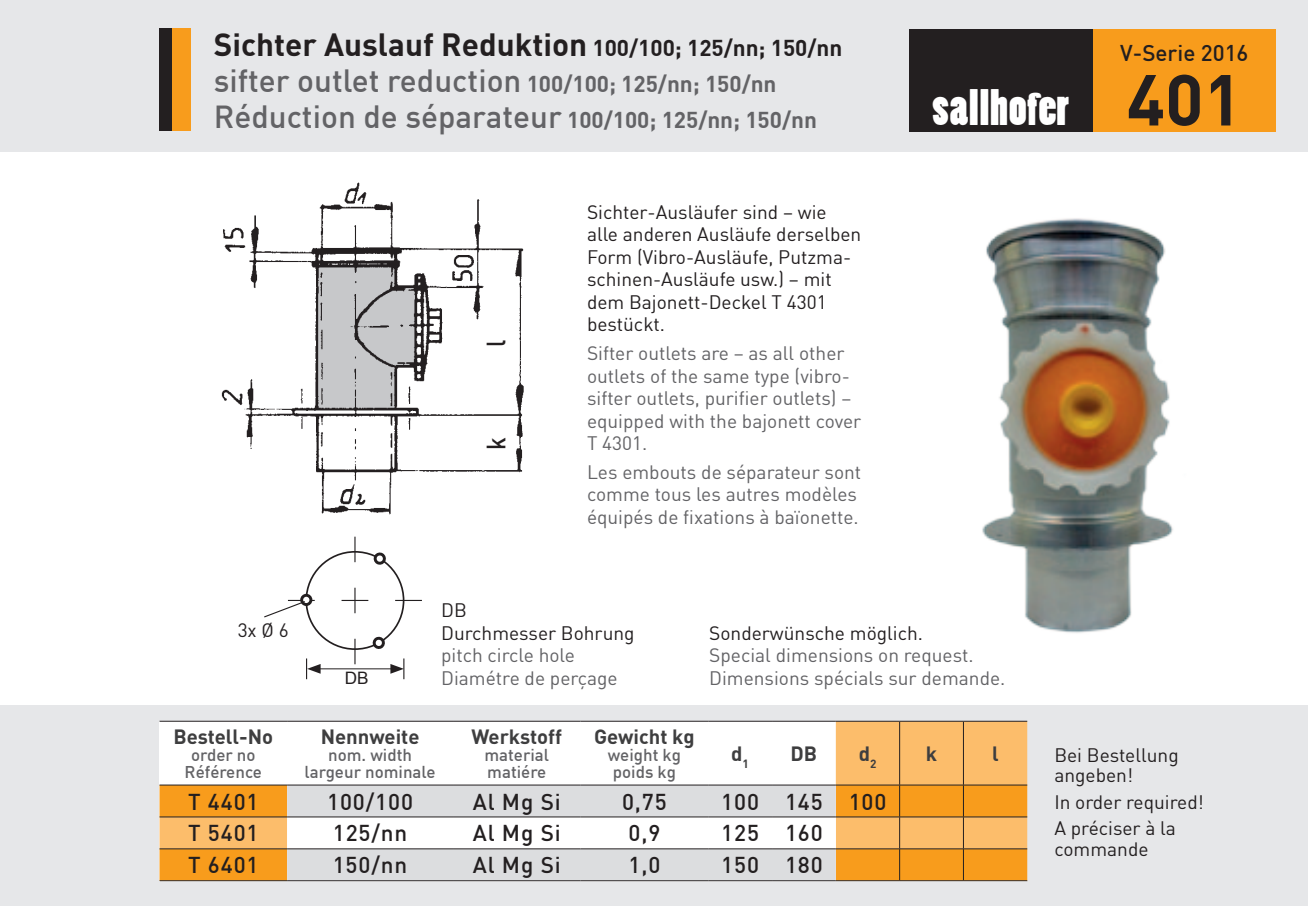
<style>
.page{position:relative;width:1308px;height:906px;background:#fff}
.page>*{position:absolute;margin:0;border:0;box-sizing:border-box;transform-origin:0 0}
.t1{font:47.02px "Poplar Std";letter-spacing:.02em;color:#fff}
.t2{font:500 31.5px/36px "DIN";color:#636366}
.t3{font:500 25.88px "DIN";color:#231f20;scale:.9 1}
.t4{font:500 22.5px "DIN";letter-spacing:.04em;color:#231f20}
.t5{font:500 22.28px "DIN";color:#231f20}
.t6{font:700 20.25px "DIN";color:#3e3e3f}
.t7{font:19.12px/22.5px "DIN";color:#636366}
.t8{font:19.12px/22.5px "DIN";color:#231f20}
.t9{font:17.1px "Arial";color:#231f20}
.t10{font:500 16.88px/16.9px "DIN";color:#636366;text-align:center}
.s1{font-weight:700;color:#231f20}
.s2{font-weight:700;font-size:22.5px;color:#231f20}
.s3{font-weight:700;font-size:22.5px}
.s4{font-size:42.3px}
.s5{font-family:"DIN";font-weight:700;font-size:70.88px;color:#231f20}
</style>
<div class="page">
<div style="left:0;top:0;width:1307px;height:152px;background:#e6e7e9"></div>
<div style="left:0;top:705px;width:1307px;height:201px;background:#e6e7e9"></div>
<div style="left:1092px;top:29px;width:184px;height:102px;background:#f89c1c"></div>
<svg style="left:159px;top:722px;width:868px;height:62px;background:#fef0de"></svg>
<svg style="left:159px;top:785px;width:868px;height:95px;background:#f6a536"></svg>
<div style="left:287px;top:785px;width:549px;height:95px;background:#dcdddf"></div>
<div style="left:287px;top:817px;width:549px;height:31px;background:#fff"></div>
<hr style="left:287px;top:784px;width:166px;height:1px;background:#231f20">
<hr style="left:453px;top:784px;width:127px;height:1px;background:#231f20">
<hr style="left:580px;top:784px;width:128px;height:1px;background:#231f20">
<hr style="left:708px;top:784px;width:64px;height:1px;background:#231f20">
<hr style="left:772px;top:784px;width:64px;height:1px;background:#231f20">
<hr style="left:287px;top:816px;width:166px;height:1px;background:#231f20">
<hr style="left:453px;top:816px;width:127px;height:1px;background:#231f20">
<hr style="left:580px;top:816px;width:128px;height:1px;background:#231f20">
<hr style="left:708px;top:816px;width:64px;height:1px;background:#231f20">
<hr style="left:772px;top:816px;width:64px;height:1px;background:#231f20">
<hr style="left:287px;top:848px;width:166px;height:1px;background:#231f20">
<hr style="left:453px;top:848px;width:127px;height:1px;background:#231f20">
<hr style="left:580px;top:848px;width:128px;height:1px;background:#231f20">
<hr style="left:708px;top:848px;width:64px;height:1px;background:#231f20">
<hr style="left:772px;top:848px;width:64px;height:1px;background:#231f20">
<hr style="left:287px;top:880px;width:166px;height:1px;background:#231f20">
<hr style="left:453px;top:880px;width:127px;height:1px;background:#231f20">
<hr style="left:580px;top:880px;width:128px;height:1px;background:#231f20">
<hr style="left:708px;top:880px;width:64px;height:1px;background:#231f20">
<hr style="left:772px;top:880px;width:64px;height:1px;background:#231f20">
<hr style="left:159px;top:721px;width:128px;height:1px;background:#231f20">
<hr style="left:287px;top:721px;width:166px;height:1px;background:#231f20">
<hr style="left:453px;top:721px;width:127px;height:1px;background:#231f20">
<hr style="left:580px;top:721px;width:128px;height:1px;background:#231f20">
<hr style="left:708px;top:721px;width:64px;height:1px;background:#231f20">
<hr style="left:772px;top:721px;width:64px;height:1px;background:#231f20">
<hr style="left:159px;top:784px;width:128px;height:1px;background:#231f20">
<hr style="left:159px;top:816px;width:128px;height:1px;background:#231f20">
<hr style="left:159px;top:848px;width:128px;height:1px;background:#231f20">
<hr style="left:159px;top:880px;width:128px;height:1px;background:#231f20">
<hr style="left:836px;top:880px;width:63px;height:1px;background:#231f20">
<hr style="left:899px;top:880px;width:64px;height:1px;background:#231f20">
<hr style="left:963px;top:880px;width:64px;height:1px;background:#231f20">
<hr style="left:836px;top:848px;width:63px;height:1px;background:#231f20">
<hr style="left:899px;top:848px;width:64px;height:1px;background:#231f20">
<hr style="left:963px;top:848px;width:64px;height:1px;background:#231f20">
<hr style="left:836px;top:816px;width:63px;height:1px;background:#231f20">
<hr style="left:899px;top:816px;width:64px;height:1px;background:#231f20">
<hr style="left:963px;top:816px;width:64px;height:1px;background:#231f20">
<hr style="left:836px;top:721px;width:63px;height:1px;background:#231f20">
<hr style="left:899px;top:721px;width:64px;height:1px;background:#231f20">
<hr style="left:963px;top:721px;width:64px;height:1px;background:#231f20">
<hr style="left:836px;top:784px;width:63px;height:1px;background:#231f20">
<hr style="left:899px;top:784px;width:64px;height:1px;background:#231f20">
<hr style="left:963px;top:784px;width:64px;height:1px;background:#231f20">
<hr style="left:963px;top:721px;width:1px;height:63px;background:#231f20">
<hr style="left:963px;top:785px;width:1px;height:31px;background:#231f20">
<hr style="left:963px;top:817px;width:1px;height:31px;background:#231f20">
<hr style="left:963px;top:849px;width:1px;height:31px;background:#231f20">
<hr style="left:899px;top:721px;width:1px;height:63px;background:#231f20">
<hr style="left:899px;top:785px;width:1px;height:31px;background:#231f20">
<hr style="left:899px;top:817px;width:1px;height:31px;background:#231f20">
<hr style="left:899px;top:849px;width:1px;height:31px;background:#231f20">
<div style="left:909px;top:29px;width:183px;height:102px;background:#231f20"></div>
<div style="left:159px;top:29px;width:32px;height:102px;background:#f89c1c"></div>
<div style="left:159px;top:29px;width:13px;height:102px;background:#231f20"></div>
<img style="left:982px;top:218px;width:191px;height:415px">
<img style="left:221px;top:182px;width:303px;height:333px">
<svg style="left:264px;top:536px;width:158px;height:143px"></svg>
<h2 class="t2" style="left:214px;top:26px;width:630px"><span class="s1">Sichter Auslauf Reduktion</span> <span class="s2">100/100; 125/nn; 150/nn </span>sifter outlet reduction <span class="s3">100/100; 125/nn; 150/nn<br></span>Réduction de séparateur <span class="s3">100/100; 125/nn; 150/nn</span></h2>
<h3 class="t3" style="left:480px;top:347px;width:10px;rotate:-90deg">l</h3>
<h3 class="t3" style="left:480px;top:450px;width:16px;rotate:-90deg">k</h3>
<p class="t8" style="left:587px;top:200px;width:276px">Sichter-Ausläufer sind – wie alle anderen Ausläufe derselben<br>Form (Vibro-Ausläufe, Putzma&shy;schinen-Ausläufe usw.) – mit dem Bajonett-Deckel T 4301 bestückt.</p>
<p class="t7" style="left:587px;top:341px;width:276px">Sifter outlets are – as all other outlets of the same type (vibro&shy;sifter outlets, purifier outlets) – equipped with the bajonett cover<br>T 4301.</p>
<p class="t7" style="left:587px;top:460px;width:276px">Les embouts de séparateur sont comme tous les autres modèles équipés de fixations à baïonette.</p>
<p class="t5" style="left:1120px;top:39px;width:130px">V-Serie 2016</p>
<h1 class="t1" style="left:932px;top:82px;width:311px">sallho<span class="s4">f</span>er <span class="s5">401</span></h1>
<p class="t8" style="left:238px;top:619px;width:53px">3x Ø 6</p>
<p class="t6" style="left:173px;top:723px;width:101px">Bestell-No</p>
<p class="t10" style="left:185px;top:745px;width:79px">order no<br>Référence</p>
<p class="t8" style="left:441px;top:598px;width:195px">DB<br>Durchmesser Bohrung</p>
<p class="t7" style="left:441px;top:643px;width:135px">pitch circle hole</p>
<p class="t9" style="left:345px;top:669px;width:25px">DB</p>
<p class="t7" style="left:441px;top:666px;width:178px">Diamétre de perçage</p>
<p class="t8" style="left:709px;top:621px;width:215px">Sonderwünsche möglich.</p>
<p class="t7" style="left:709px;top:643px;width:298px">Special dimensions on request.<br>Dimensions spécials sur demande.</p>
<p class="t6" style="left:321px;top:723px;width:100px">Nennweite</p>
<p class="t10" style="left:305px;top:745px;width:132px">nom. width largeur nominale</p>
<p class="t6" style="left:471px;top:723px;width:92px">Werkstoff</p>
<p class="t10" style="left:484px;top:745px;width:66px;text-align:left">material matiére</p>
<p class="t6" style="left:594px;top:723px;width:102px">Gewicht kg</p>
<p class="t10" style="left:608px;top:745px;width:74px;text-align:left">weight kg poids kg</p>
<p class="t6" style="left:731px;top:740px;width:19px">d<sub>1</sub></p>
<p class="t6" style="left:790px;top:740px;width:28px">DB</p>
<p class="t6" style="left:858px;top:740px;width:19px">d<sub>2</sub></p>
<p class="t6" style="left:926px;top:740px;width:13px">k</p>
<p class="t6" style="left:992px;top:740px;width:8px">l</p>
<p class="t4" style="left:188px;top:787px;width:72px">T 4401</p>
<p class="t4" style="left:327px;top:787px;width:87px">100/100</p>
<p class="t4" style="left:473px;top:787px;width:90px">Al Mg Si</p>
<p class="t4" style="left:622px;top:787px;width:46px">0,75</p>
<p class="t4" style="left:721px;top:787px;width:167px">100 145 100</p>
<p class="t4" style="left:188px;top:819px;width:72px">T 5401</p>
<p class="t4" style="left:333px;top:819px;width:76px">125/nn</p>
<p class="t4" style="left:473px;top:819px;width:90px">Al Mg Si</p>
<p class="t4" style="left:628px;top:819px;width:33px">0,9</p>
<p class="t4" style="left:721px;top:819px;width:103px">125 160</p>
<p class="t4" style="left:188px;top:851px;width:72px">T 6401</p>
<p class="t4" style="left:333px;top:851px;width:76px">150/nn</p>
<p class="t4" style="left:473px;top:851px;width:90px">Al Mg Si</p>
<p class="t4" style="left:628px;top:851px;width:33px">1,0</p>
<p class="t4" style="left:721px;top:851px;width:103px">150 180</p>
<p class="t8" style="left:1054px;top:744px;width:126px;line-height:20.2px">Bei Bestellung angeben!</p>
<p class="t8" style="left:1054px;top:788px;width:151px;line-height:26.6px">In order required!<br>A préciser à la</p>
<p class="t8" style="left:1054px;top:837px;width:96px">commande</p>
</div>
